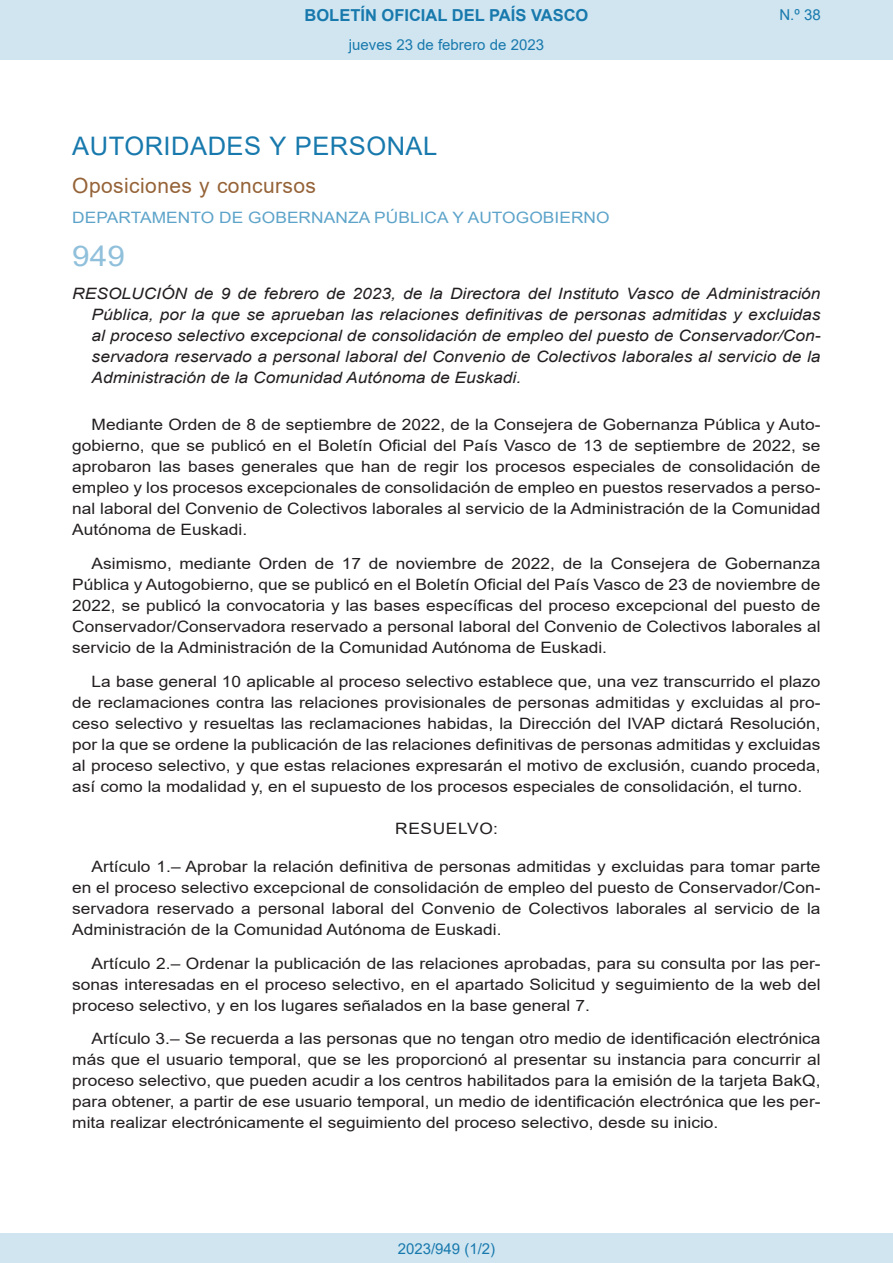
<style>
.page{position:relative;width:893px;height:1263px;background:#fff}
.page>*{position:absolute;margin:0;border:0;box-sizing:border-box;transform-origin:0 0}
.BOPVOrden{font:28.5px "Arial";color:#90c0db;scale:1.11 1}
.BOPVSeccion{font:25.5px "Arial";letter-spacing:.02em;color:#1879ad}
.BOPVSubseccion{font:21px "Arial";letter-spacing:.02em;color:#956338}
.t1{font:700 16.5px "Arial";color:#1879ad}
.BOPVDetalle{font:15.6px/21px "Arial";color:#231f20;text-align:justify;scale:1.11 1}
.BOPVTitulo{font:italic 15.6px/21px "Arial";color:#231f20;text-align:justify;scale:1.11 1}
.BOPVOrganismo{font:15.6px "Arial";letter-spacing:.005em;color:#5ea4ca;scale:1.11 1}
.BOPVClave{font:15.6px "Arial";letter-spacing:.035em;color:#231f20;scale:1.11 1}
.Paginacion_Centro{font:15px "Arial";color:#1879ad}
</style>
<div class="page">
<div style="left:0;top:0;width:893px;height:60px;background:#d0e5f0"></div>
<div style="left:0;top:1233px;width:893px;height:30px;background:#d0e5f0"></div>
<p class="t1" style="left:305px;top:3px;width:285px">BOLETÍN OFICIAL DEL PAÍS VASCO</p>
<p class="Paginacion_Centro" style="left:349px;top:35px;width:197px">jueves 23 de febrero de 2023</p>
<p class="Paginacion_Centro" style="left:779px;top:5px;width:43px">N.º 38</p>
<p class="BOPVSeccion" style="left:72px;top:128px;width:366px">AUTORIDADES Y PERSONAL</p>
<p class="BOPVSubseccion" style="left:72px;top:171px;width:245px">Oposiciones y concursos</p>
<p class="BOPVOrganismo" style="left:72px;top:207px;width:486px">DEPARTAMENTO DE GOBERNANZA PÚBLICA Y AUTOGOBIERNO</p>
<p class="BOPVOrden" style="left:72px;top:236px;width:49px">949</p>
<p class="BOPVTitulo" style="left:92px;top:284px;width:658px;text-indent:-19px">RESOLUCIÓN de 9 de febrero de 2023, de la Directora del Instituto Vasco de Administración Pública, por la que se aprueban las relaciones definitivas de personas admitidas y excluidas al proceso selectivo excepcional de consolidación de empleo del puesto de Conservador/Con&shy;servadora reservado a personal laboral del Convenio de Colectivos laborales al servicio de la Administración de la Comunidad Autónoma de Euskadi.</p>
<p class="BOPVDetalle" style="left:72px;top:414px;width:676px;text-indent:19px">Mediante Orden de 8 de septiembre de 2022, de la Consejera de Gobernanza Pública y Auto&shy;gobierno, que se publicó en el Boletín Oficial del País Vasco de 13 de septiembre de 2022, se aprobaron las bases generales que han de regir los procesos especiales de consolidación de empleo y los procesos excepcionales de consolidación de empleo en puestos reservados a perso&shy;nal laboral del Convenio de Colectivos laborales al servicio de la Administración de la Comunidad Autónoma de Euskadi.</p>
<p class="BOPVDetalle" style="left:72px;top:553px;width:676px;text-indent:19px">Asimismo, mediante Orden de 17 de noviembre de 2022, de la Consejera de Gobernanza Pública y Autogobierno, que se publicó en el Boletín Oficial del País Vasco de 23 de noviembre de 2022, se publicó la convocatoria y las bases específicas del proceso excepcional del puesto de Conservador/Conservadora reservado a personal laboral del Convenio de Colectivos laborales al servicio de la Administración de la Comunidad Autónoma de Euskadi.</p>
<p class="BOPVDetalle" style="left:72px;top:670px;width:676px;text-indent:19px">La base general 10 aplicable al proceso selectivo establece que, una vez transcurrido el plazo de reclamaciones contra las relaciones provisionales de personas admitidas y excluidas al pro&shy;ceso selectivo y resueltas las reclamaciones habidas, la Dirección del IVAP dictará Resolución, por la que se ordene la publicación de las relaciones definitivas de personas admitidas y excluidas al proceso selectivo, y que estas relaciones expresarán el motivo de exclusión, cuando proceda, así como la modalidad y, en el supuesto de los procesos especiales de consolidación, el turno.</p>
<p class="BOPVClave" style="left:395px;top:817px;width:94px">RESUELVO:</p>
<p class="BOPVDetalle" style="left:72px;top:856px;width:676px;text-indent:19px">Artículo 1.– Aprobar la relación definitiva de personas admitidas y excluidas para tomar parte en el proceso selectivo excepcional de consolidación de empleo del puesto de Conservador/Con&shy;servadora reservado a personal laboral del Convenio de Colectivos laborales al servicio de la Administración de la Comunidad Autónoma de Euskadi.</p>
<p class="BOPVDetalle" style="left:72px;top:952px;width:676px;text-indent:19px">Artículo 2.– Ordenar la publicación de las relaciones aprobadas, para su consulta por las per&shy;sonas interesadas en el proceso selectivo, en el apartado Solicitud y seguimiento de la web del proceso selectivo, y en los lugares señalados en la base general 7.</p>
<p class="BOPVDetalle" style="left:72px;top:1028px;width:676px;text-indent:19px">Artículo 3.– Se recuerda a las personas que no tengan otro medio de identificación electrónica más que el usuario temporal, que se les proporcionó al presentar su instancia para concurrir al proceso selectivo, que pueden acudir a los centros habilitados para la emisión de la tarjeta BakQ, para obtener, a partir de ese usuario temporal, un medio de identificación electrónica que les per&shy;mita realizar electrónicamente el seguimiento del proceso selectivo, desde su inicio.</p>
<p class="Paginacion_Centro" style="left:398px;top:1238px;width:99px">2023/949 (1/2)</p>
</div>
